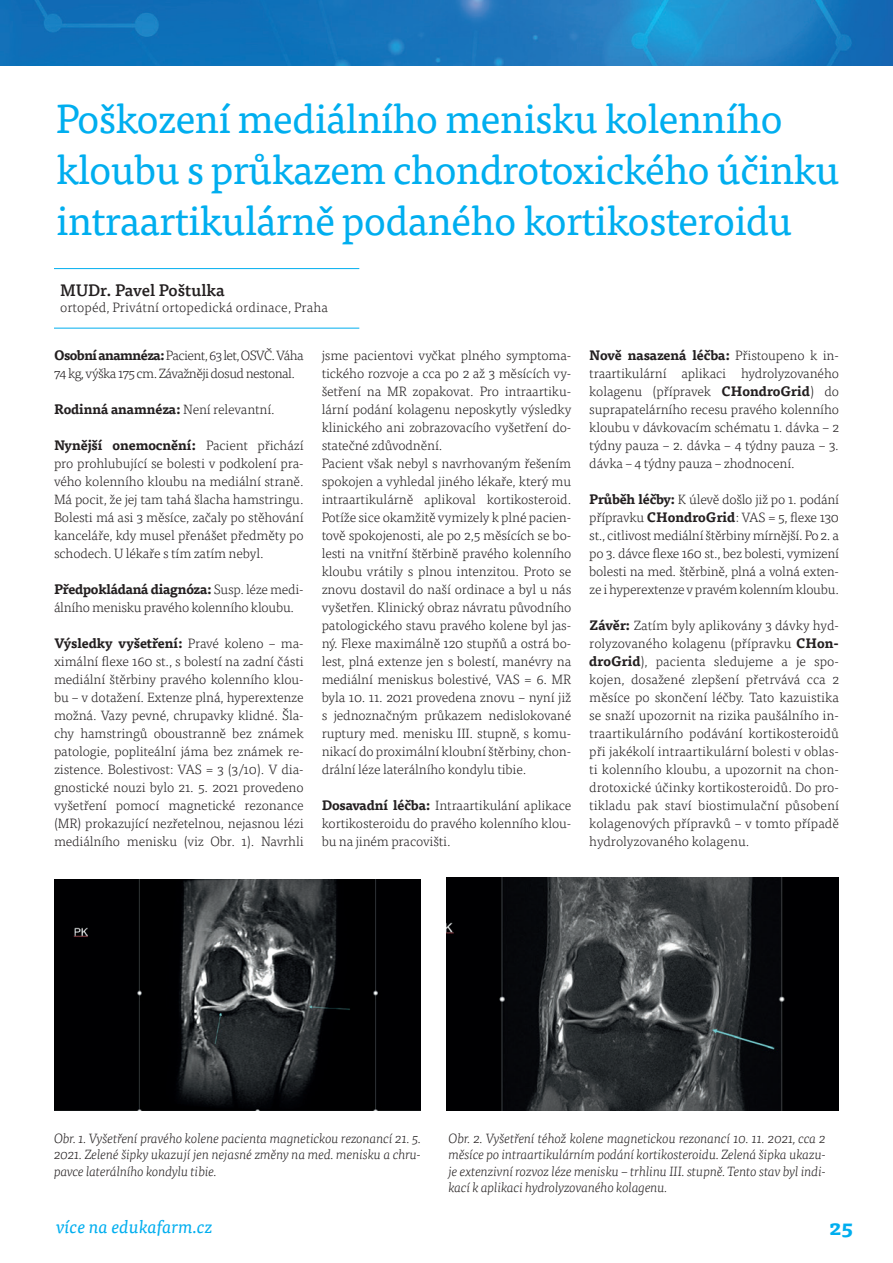
<style>
.page{position:relative;width:893px;height:1263px;background:#fff}
.page>*{position:absolute;margin:0;border:0;box-sizing:border-box;transform-origin:0 0}
.t1{font:40.5px/51px "Tisa Pro";letter-spacing:-.02em;color:#00aeef}
.t2{font:700 21px "Tisa Pro";color:#00aeef}
.t3{font:italic 18px "Tisa Pro";color:#00aeef}
.t4{font:500 16.5px "Tisa Pro";color:#231f20}
.t5{font:300 13.5px/18px "Tisa Pro";letter-spacing:-.01em;color:#231f20;text-align:justify}
.t6{font:italic 300 13.5px/16.2px "Tisa Pro";letter-spacing:-.02em;color:#231f20;text-align:justify}
.t7{font:300 13.5px/18px "Tisa Pro";letter-spacing:-.04em;color:#231f20}
.t8{font:300 13.5px "Tisa Pro";letter-spacing:.01em;color:#231f20}
.t9{font:700 13.5px "Tisa Pro";letter-spacing:-.01em;color:#231f20}
.s1{font-weight:700}
.s2{font-weight:300}
</style>
<div class="page">
<img style="left:0;top:0;width:893px;height:65px">
<hr style="left:54px;top:268px;width:305px;height:1px;background:#00aeef">
<hr style="left:54px;top:328px;width:305px;height:1px;background:#00aeef">
<img style="left:54px;top:879px;width:367px;height:231px">
<img style="left:446px;top:877px;width:393px;height:233px">
<h1 class="t1" style="left:56px;top:90px;width:785px">Poškození mediálního menisku kolenního kloubu s průkazem chondrotoxického účinku intraartikulárně podaného kortikosteroidu</h1>
<p class="t4" style="left:60px;top:278px;width:166px">MUDr. Pavel Poštulka</p>
<p class="t8" style="left:60px;top:298px;width:270px">ortopéd, Privátní ortopedická ordinace, Praha</p>
<p class="t7" style="left:54px;top:346px;width:251px"><span class="s1">Osobní anamnéza:</span> Pacient, 63 let, OSVČ. Váha<br>74 kg, výška 175 cm. Závažněji dosud nestonal.</p>
<p class="t9" style="left:54px;top:398px;width:222px">Rodinná anamnéza: <span class="s2">Není relevantní.</span></p>
<p class="t5" style="left:54px;top:436px;width:251px"><span class="s1">Nynější onemocnění:</span> Pacient přichází pro prohlubující se bolesti v podkolení pra&shy;vého kolenního kloubu na mediální straně.<br>Má pocit, že jej tam tahá šlacha hamstringu.<br>Bolesti má asi 3 měsíce, začaly po stěhování kanceláře, kdy musel přenášet předměty po schodech. U lékaře s tím zatím nebyl.</p>
<p class="t5" style="left:54px;top:580px;width:251px"><span class="s1">Předpokládaná diagnóza:</span> Susp. léze medi&shy;álního menisku pravého kolenního kloubu.</p>
<p class="t5" style="left:54px;top:634px;width:251px"><span class="s1">Výsledky vyšetření:</span> Pravé koleno – ma&shy;ximální flexe 160 st., s bolestí na zadní části mediální štěrbiny pravého kolenního klou&shy;bu – v dotažení. Extenze plná, hyperextenze možná. Vazy pevné, chrupavky klidné. Šla&shy;chy hamstringů oboustranně bez známek patologie, popliteální jáma bez známek re&shy;zistence. Bolestivost: VAS = 3 (3/10). V dia&shy;gnostické nouzi bylo 21. 5. 2021 provedeno vyšetření pomocí magnetické rezonance (MR) prokazující nezřetelnou, nejasnou lézi mediálního menisku (viz Obr. 1). Navrhli</p>
<p class="t5" style="left:322px;top:346px;width:251px;text-align:left">jsme pacientovi vyčkat plného symptoma&shy;tického rozvoje a cca po 2 až 3 měsících vy&shy;šetření na MR zopakovat. Pro intraartiku&shy;lární podání kolagenu neposkytly výsledky klinického ani zobrazovacího vyšetření do&shy;statečné zdůvodnění.<br>Pacient však nebyl s navrhovaným řešením spokojen a vyhledal jiného lékaře, který mu intraartikulárně aplikoval kortikosteroid.<br>Potíže sice okamžitě vymizely k plné pacien&shy;tově spokojenosti, ale po 2,5 měsících se bo&shy;lesti na vnitřní štěrbině pravého kolenního kloubu vrátily s plnou intenzitou. Proto se znovu dostavil do naší ordinace a byl u nás vyšetřen. Klinický obraz návratu původního patologického stavu pravého kolene byl jas&shy;ný. Flexe maximálně 120 stupňů a ostrá bo&shy;lest, plná extenze jen s bolestí, manévry na mediální meniskus bolestivé, VAS = 6. MR byla 10. 11. 2021 provedena znovu – nyní již s jednoznačným průkazem nedislokované ruptury med. menisku III. stupně, s komu&shy;nikací do proximální kloubní štěrbiny, chon&shy;drální léze laterálního kondylu tibie.</p>
<p class="t5" style="left:322px;top:796px;width:251px"><span class="s1">Dosavadní léčba:</span> Intraartikulání aplikace kortikosteroidu do pravého kolenního klou&shy;bu na jiném pracovišti.</p>
<p class="t5" style="left:589px;top:346px;width:251px"><span class="s1">Nově nasazená léčba:</span> Přistoupeno k in&shy;traartikulární aplikaci hydrolyzovaného kolagenu (přípravek <span class="s1">CHondroGrid</span>) do suprapatelárního recesu pravého kolenního kloubu v dávkovacím schématu 1. dávka – 2 týdny pauza – 2. dávka – 4 týdny pauza – 3. dávka – 4 týdny pauza – zhodnocení.</p>
<p class="t5" style="left:589px;top:490px;width:251px"><span class="s1">Průběh léčby:</span> K úlevě došlo již po 1. podání přípravku <span class="s1">CHondroGrid</span>: VAS = 5, flexe 130 st., citlivost mediální štěrbiny mírnější. Po 2. a po 3. dávce flexe 160 st., bez bolesti, vymizení bolesti na med. štěrbině, plná a volná exten&shy;ze i hyperextenze v pravém kolenním kloubu.</p>
<p class="t5" style="left:589px;top:615px;width:251px"><span class="s1">Závěr:</span> Zatím byly aplikovány 3 dávky hyd&shy;rolyzovaného kolagenu (přípravku <span class="s1">CHon&shy;droGrid</span>), pacienta sledujeme a je spo&shy;kojen, dosažené zlepšení přetrvává cca 2 měsíce po skončení léčby. Tato kazuistika se snaží upozornit na rizika paušálního in&shy;traartikulárního podávání kortikosteroidů při jakékolí intraartikulární bolesti v oblas&shy;ti kolenního kloubu, a upozornit na chon&shy;drotoxické účinky kortikosteroidů. Do pro&shy;tikladu pak staví biostimulační působení kolagenových přípravků – v tomto případě hydrolyzovaného kolagenu.</p>
<p class="t6" style="left:54px;top:1130px;width:368px">Obr. 1. Vyšetření pravého kolene pacienta magnetickou rezonancí 21. 5.<br>2021. Zelené šipky ukazují jen nejasné změny na med. menisku a chru&shy;pavce laterálního kondylu tibie.</p>
<p class="t6" style="left:448px;top:1130px;width:379px">Obr. 2. Vyšetření téhož kolene magnetickou rezonancí 10. 11. 2021, cca 2 měsíce po intraartikulárním podání kortikosteroidu. Zelená šipka ukazu&shy;je extenzivní rozvoz léze menisku – trhlinu III. stupně. Tento stav byl indi&shy;kací k aplikaci hydrolyzovaného kolagenu.</p>
<h3 class="t3" style="left:56px;top:1213px;width:158px">více na edukafarm.cz</h3>
<h2 class="t2" style="left:829px;top:1210px;width:26px">25</h2>
</div>
